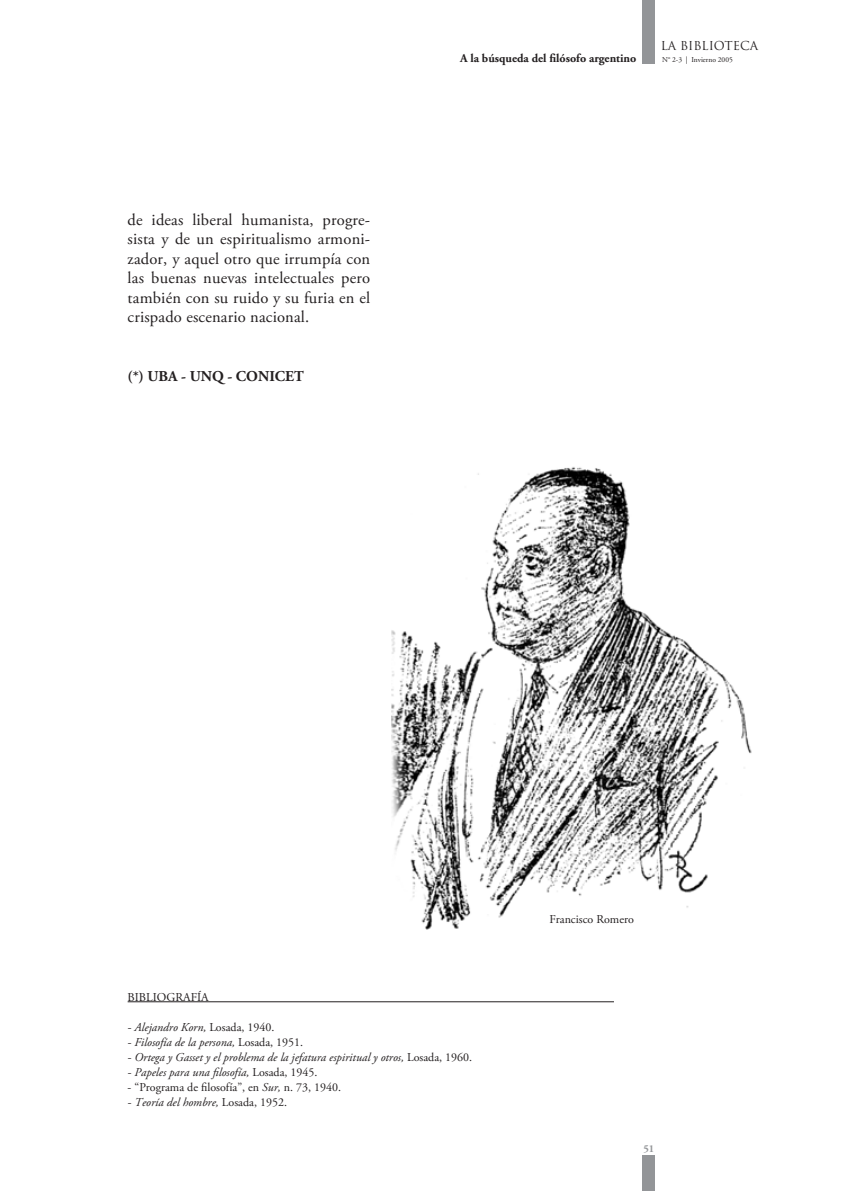
<style>
.page{position:relative;width:851px;height:1191px;background:#fff}
.page>*{position:absolute;margin:0;border:0;box-sizing:border-box;transform-origin:0 0}
.t1{font:16.5px/19.5px "Adobe Garamond Pro";letter-spacing:.01em;color:#231f20;text-align:justify}
.t2{font:700 15px "Adobe Garamond Pro";color:#231f20}
.t3{font:italic 12px "Adobe Garamond Pro";color:#231f20}
.t4{font:12px "Adobe Garamond Pro";color:#231f20}
.t5{font:700 12px "Adobe Garamond Pro";color:#231f20}
.t6{font:12px "Trajan Pro";color:#231f20}
.t7{font:700 10.5px "Adobe Garamond Pro";color:#939598}
.t8{font:7.5px "Adobe Garamond Pro";color:#231f20}
.s1{font-style:normal}
.s2{font-style:italic}
</style>
<div class="page">
<div style="left:642px;top:0;width:13px;height:64px;background:#939598"></div>
<div style="left:642px;top:1154px;width:13px;height:37px;background:#939598"></div>
<img style="left:391px;top:467px;width:361px;height:463px">
<hr style="left:128px;top:1001px;width:486px;height:1px;background:#231f20">
<h1 class="t1" style="left:128px;top:210px;width:244px">de ideas liberal humanista, progre&shy;sista y de un espiritualismo armoni&shy;zador, y aquel otro que irrumpía con las buenas nuevas intelectuales pero también con su ruido y su furia en el crispado escenario nacional.</h1>
<p class="t2" style="left:128px;top:367px;width:178px">(*) UBA - UNQ - CONICET</p>
<p class="t5" style="left:460px;top:51px;width:178px">A la búsqueda del filósofo argentino</p>
<p class="t6" style="left:660px;top:38px;width:99px">LA BIBLIOTECA</p>
<p class="t8" style="left:662px;top:55px;width:72px">N° 2-3 | Invierno 2005</p>
<p class="t4" style="left:128px;top:989px;width:82px">BIBLIOGRAFÍA</p>
<p class="t3" style="left:128px;top:1019px;width:148px">- Alejandro Korn, <span class="s1">Losada, 1940.</span></p>
<p class="t3" style="left:128px;top:1034px;width:177px">- Filosofía de la persona, <span class="s1">Losada, 1951.</span></p>
<p class="t3" style="left:128px;top:1049px;width:346px">- Ortega y Gasset y el problema de la jefatura espiritual y otros, <span class="s1">Losada, 1960.</span></p>
<p class="t3" style="left:128px;top:1064px;width:191px">- Papeles para una filosofía, <span class="s1">Losada, 1945.</span></p>
<p class="t4" style="left:128px;top:1079px;width:215px">- “Programa de filosofía”, en <span class="s2">Sur,</span> n. 73, 1940.</p>
<p class="t3" style="left:128px;top:1094px;width:161px">- Teoría del hombre, <span class="s1">Losada, 1952.</span></p>
<p class="t4" style="left:549px;top:911px;width:86px">Francisco Romero</p>
<p class="t7" style="left:643px;top:1142px;width:12px">51</p>
</div>
